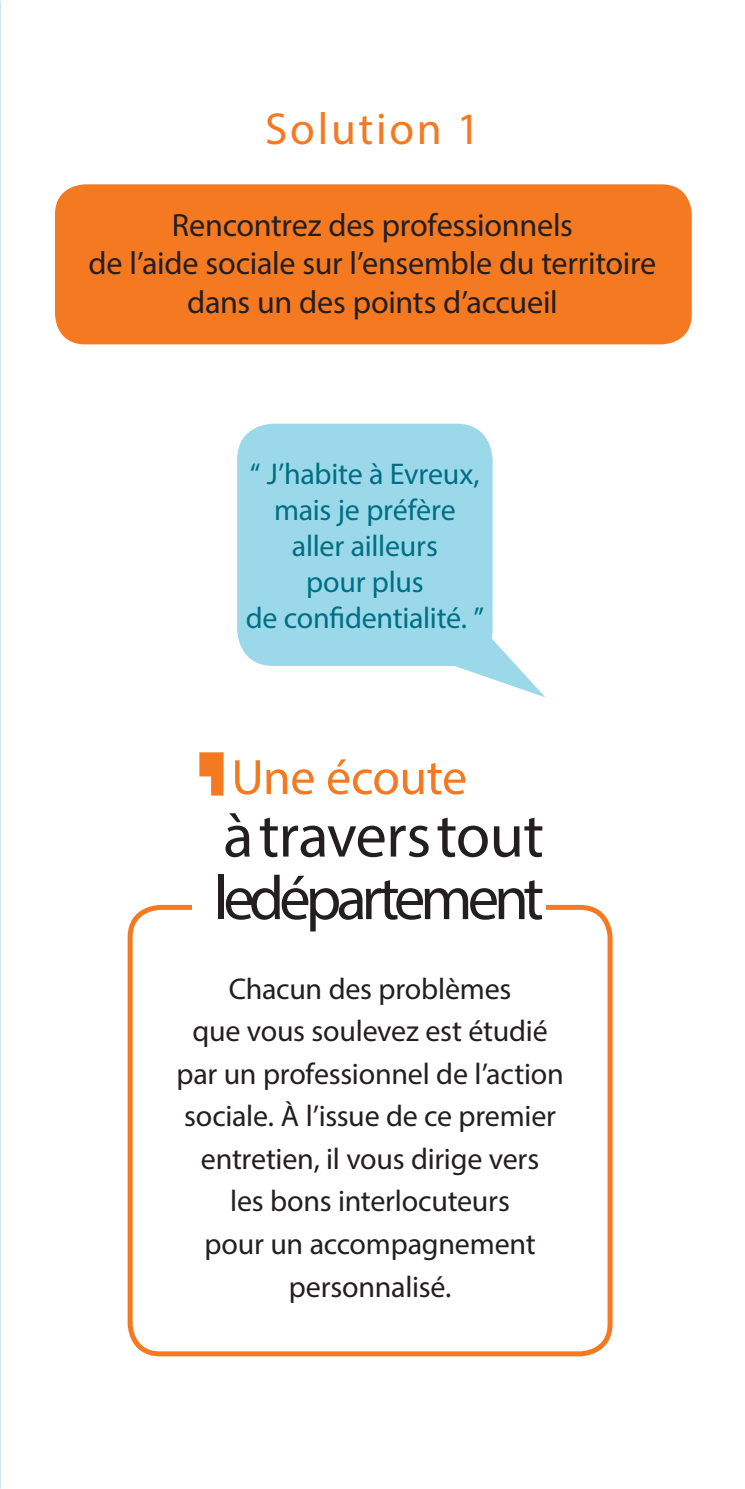
<style>
.page{position:relative;width:745px;height:1489px;background:#fff}
.page>*{position:absolute;margin:0;border:0;box-sizing:border-box;transform-origin:0 0}
.t1{font:62.5px/62.5px "Myriad Pro";letter-spacing:-.065em;color:#231f20}
.t2{font:50px "Myriad Pro";letter-spacing:-.01em;color:#f47921}
.t3{font:45px "Myriad Pro";letter-spacing:.06em;color:#f47921}
.t4{font:32.25px/38.5px "Myriad Pro";letter-spacing:-.01em;color:#231f20;text-align:center}
.t5{font:30px/42.5px "Myriad Pro";letter-spacing:-.01em;color:#231f20;text-align:center}
.t6{font:30px/36px "Myriad Pro";letter-spacing:-.01em;color:#006f83;text-align:center}
</style>
<div class="page">
<div style="left:55px;top:184px;width:636px;height:160px;background:#f47921;border-radius:30px"></div>
<div style="left:237px;top:423px;width:255px;height:243px;background:#9bd9ea;border-radius:36px"></div>
<svg style="left:455px;top:629px;width:90px;height:68px"></svg>
<svg style="left:199px;top:752px;width:24px;height:43px"></svg>
<div style="left:127px;top:904px;width:485px;height:452px;border:5px solid #f47921;border-radius:30px"></div>
<div style="left:192px;top:894px;width:353px;height:30px;background:#fff"></div>
<h3 class="t3" style="left:265px;top:101px;width:216px">Solution 1</h3>
<p class="t4" style="left:88px;top:205px;width:569px">Rencontrez des professionnels<br>de l’aide sociale sur l’ensemble du territoire dans un des points d’accueil</p>
<p class="t6" style="left:245px;top:455px;width:239px">“ J’habite à Evreux, mais je préfère aller ailleurs<br>pour plus<br>de confidentialité. ”</p>
<h2 class="t2" style="left:231px;top:746px;width:237px">Une écoute</h2>
<h1 class="t1" style="left:213px;top:803px;width:332px">à travers tout le département</h1>
<p class="t5" style="left:176px;top:966px;width:388px">Chacun des problèmes<br>que vous soulevez est étudié par un professionnel de l’action sociale. à l’issue de ce premier entretien, il vous dirige vers<br>les bons interlocuteurs<br>pour un accompagnement personnalisé.</p>
</div>
